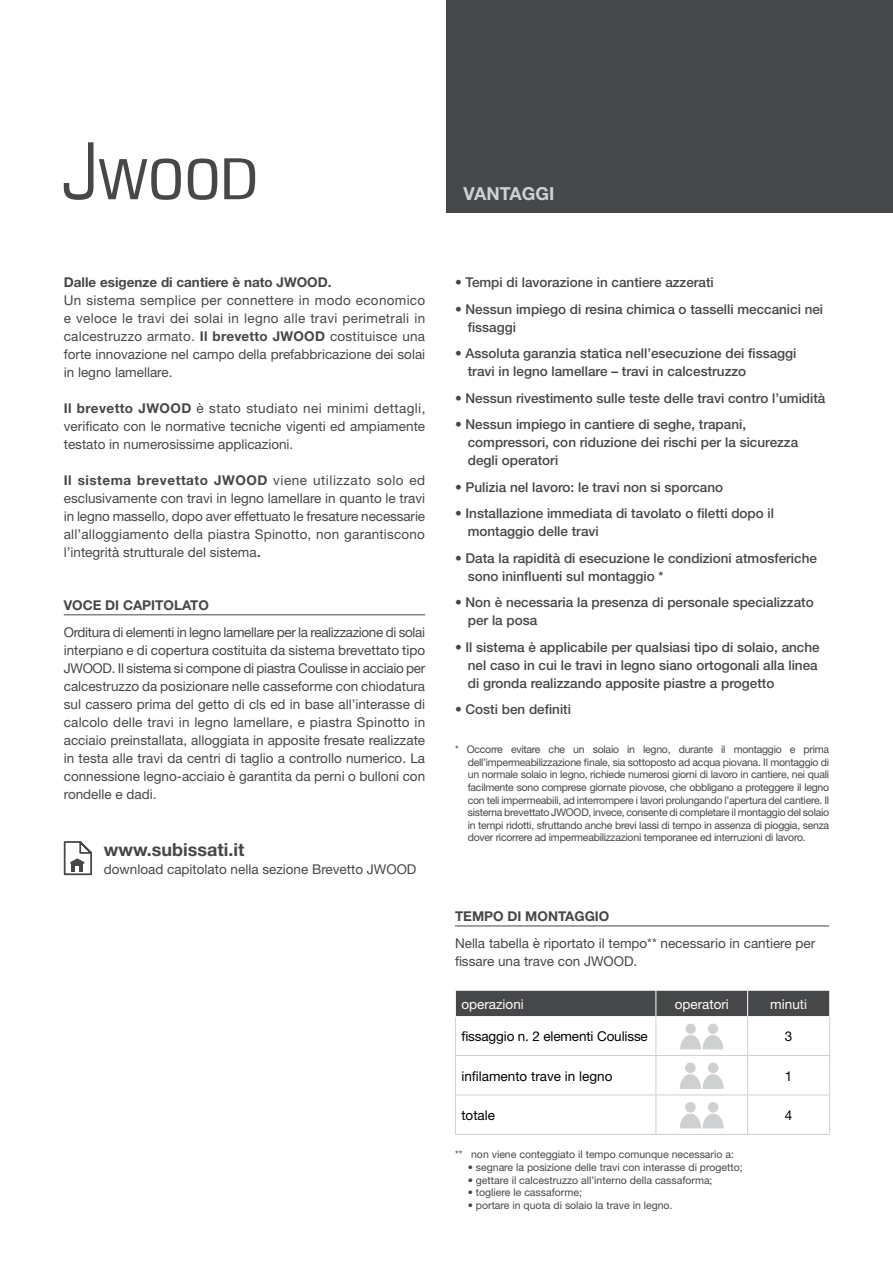
<style>
.page{position:relative;width:893px;height:1263px;background:#fff}
.page>*{position:absolute;margin:0;border:0;box-sizing:border-box;transform-origin:0 0}
.t1{font:700 18px "Helvetica Neue";color:#464749}
.t2{font:700 18px "Helvetica Neue";color:#cfd0d1}
.t3{font:13.5px/18px "Helvetica Neue";color:#464749;text-align:justify}
.t4{font:500 13.5px/18px "Helvetica Neue";color:#464749}
.t5{font:700 13.5px "Helvetica Neue";color:#464749}
.t6{font:13.5px "Helvetica Neue";color:#000}
.t7{font:13.5px "Helvetica Neue";color:#fff}
.t8{font:10.5px/12.6px "Helvetica Neue";color:#464749;text-align:justify}
.s1{font-weight:700}
.s2{font-size:18px}
.s3{font-weight:400}
</style>
<div class="page">
<div style="left:446px;top:0;width:447px;height:213px;background:#464749"></div>
<svg style="left:64px;top:142px;width:153px;height:58px"></svg>
<svg style="left:224px;top:158px;width:31px;height:41px"></svg>
<hr style="left:64px;top:614px;width:361px;height:1px;background:#464749">
<hr style="left:455px;top:925px;width:374px;height:1px;background:#464749">
<div style="left:455px;top:990px;width:375px;height:26px;background:#464749"></div>
<hr style="left:455px;top:1017px;width:1px;height:38px;background:#cfd0d1">
<hr style="left:655px;top:1017px;width:1px;height:38px;background:#cfd0d1">
<hr style="left:747px;top:1017px;width:1px;height:38px;background:#cfd0d1">
<hr style="left:829px;top:1017px;width:1px;height:38px;background:#cfd0d1">
<hr style="left:455px;top:1055px;width:201px;height:1px;background:#cfd0d1">
<hr style="left:455px;top:1056px;width:1px;height:38px;background:#cfd0d1">
<hr style="left:656px;top:1055px;width:92px;height:1px;background:#cfd0d1">
<hr style="left:655px;top:1056px;width:1px;height:38px;background:#cfd0d1">
<hr style="left:748px;top:1055px;width:82px;height:1px;background:#cfd0d1">
<hr style="left:747px;top:1056px;width:1px;height:38px;background:#cfd0d1">
<hr style="left:829px;top:1056px;width:1px;height:38px;background:#cfd0d1">
<hr style="left:455px;top:1094px;width:201px;height:1px;background:#cfd0d1">
<hr style="left:455px;top:1095px;width:1px;height:39px;background:#cfd0d1">
<hr style="left:656px;top:1094px;width:92px;height:1px;background:#cfd0d1">
<hr style="left:655px;top:1095px;width:1px;height:39px;background:#cfd0d1">
<hr style="left:748px;top:1094px;width:82px;height:1px;background:#cfd0d1">
<hr style="left:747px;top:1095px;width:1px;height:39px;background:#cfd0d1">
<hr style="left:829px;top:1095px;width:1px;height:39px;background:#cfd0d1">
<hr style="left:455px;top:1134px;width:201px;height:1px;background:#cfd0d1">
<hr style="left:656px;top:1134px;width:92px;height:1px;background:#cfd0d1">
<hr style="left:748px;top:1134px;width:82px;height:1px;background:#cfd0d1">
<div style="left:685px;top:1023px;width:11px;height:11px;background:#cfd0d1;border-radius:50%"></div>
<div style="left:684px;top:1022px;width:13px;height:13px;border:1px solid #fff;border-radius:50%"></div>
<svg style="left:680px;top:1035px;width:43px;height:14px"></svg>
<div style="left:707px;top:1023px;width:12px;height:11px;background:#cfd0d1;border-radius:50%"></div>
<div style="left:707px;top:1022px;width:12px;height:13px;border:1px solid #fff;border-radius:50%"></div>
<div style="left:685px;top:1062px;width:11px;height:11px;background:#cfd0d1;border-radius:50%"></div>
<div style="left:684px;top:1061px;width:13px;height:13px;border:1px solid #fff;border-radius:50%"></div>
<svg style="left:680px;top:1074px;width:44px;height:15px"></svg>
<div style="left:707px;top:1062px;width:12px;height:11px;background:#cfd0d1;border-radius:50%"></div>
<div style="left:707px;top:1061px;width:12px;height:13px;border:1px solid #fff;border-radius:50%"></div>
<div style="left:685px;top:1101px;width:11px;height:12px;background:#cfd0d1;border-radius:50%"></div>
<div style="left:684px;top:1101px;width:13px;height:12px;border:1px solid #fff;border-radius:50%"></div>
<svg style="left:680px;top:1113px;width:44px;height:15px"></svg>
<div style="left:707px;top:1101px;width:12px;height:12px;background:#cfd0d1;border-radius:50%"></div>
<div style="left:707px;top:1101px;width:12px;height:12px;border:1px solid #fff;border-radius:50%"></div>
<svg style="left:63px;top:841px;width:29px;height:35px"></svg>
<h1 class="t2" style="left:463px;top:182px;width:92px">VANTAGGI</h1>
<p class="t5" style="left:64px;top:274px;width:269px">Dalle esigenze di cantiere è nato JWOOD.</p>
<p class="t3" style="left:64px;top:291px;width:363px">Un sistema semplice per connettere in modo economico e veloce le travi dei solai in legno alle travi perimetrali in calcestruzzo armato. <span class="s1">Il brevetto JWOOD</span> costituisce una forte innovazione nel campo della prefabbricazione dei solai in legno lamellare.</p>
<p class="t3" style="left:64px;top:399px;width:363px"><span class="s1">Il brevetto JWOOD</span> è stato studiato nei minimi dettagli, verificato con le normative tecniche vigenti ed ampiamente testato in numerosissime applicazioni.</p>
<p class="t3" style="left:64px;top:471px;width:363px"><span class="s1">Il sistema brevettato JWOOD</span> viene utilizzato solo ed esclusivamente con travi in legno lamellare in quanto le travi in legno massello, dopo aver effettuato le fresature necessarie all’alloggiamento della piastra Spinotto, non garantiscono l’integrità strutturale del sistema<span class="s2">.</span></p>
<p class="t5" style="left:64px;top:597px;width:147px">VOCE DI CAPITOLATO</p>
<p class="t3" style="left:64px;top:623px;width:363px">Orditura di elementi in legno lamellare per la realizzazione di solai interpiano e di copertura costituita da sistema brevettato tipo JWOOD. Il sistema si compone di piastra Coulisse in acciaio per calcestruzzo da posizionare nelle casseforme con chiodatura sul cassero prima del getto di cls ed in base all’interasse di calcolo delle travi in legno lamellare, e piastra Spinotto in acciaio preinstallata, alloggiata in apposite fresate realizzate in testa alle travi da centri di taglio a controllo numerico. La connessione legno-acciaio è garantita da perni o bulloni con rondelle e dadi.</p>
<h1 class="t1" style="left:104px;top:838px;width:142px">www.subissati.it</h1>
<p class="t3" style="left:104px;top:860px;width:314px">download capitolato nella sezione Brevetto JWOOD</p>
<p class="t4" style="left:455px;top:273px;width:260px"><span class="s3">•</span> Tempi di lavorazione in cantiere azzerati</p>
<p class="t4" style="left:468px;top:300px;width:357px;text-indent:-13px"><span class="s3">•</span> Nessun impiego di resina chimica o tasselli meccanici nei fissaggi</p>
<p class="t4" style="left:468px;top:344px;width:330px;text-indent:-13px"><span class="s3">•</span> Assoluta garanzia statica nell’esecuzione dei fissaggi travi in legno lamellare – travi in calcestruzzo</p>
<p class="t4" style="left:455px;top:389px;width:372px"><span class="s3">•</span> Nessun rivestimento sulle teste delle travi contro l’umidità</p>
<p class="t4" style="left:468px;top:415px;width:332px;text-indent:-13px"><span class="s3">•</span> Nessun impiego in cantiere di seghe, trapani, compressori, con riduzione dei rischi per la sicurezza degli operatori</p>
<p class="t4" style="left:455px;top:478px;width:270px"><span class="s3">•</span> Pulizia nel lavoro: le travi non si sporcano</p>
<p class="t4" style="left:468px;top:504px;width:308px;text-indent:-13px"><span class="s3">•</span> Installazione immediata di tavolato o filetti dopo il montaggio delle travi</p>
<p class="t4" style="left:468px;top:549px;width:351px;text-indent:-13px"><span class="s3">•</span> Data la rapidità di esecuzione le condizioni atmosferiche sono ininfluenti sul montaggio *</p>
<p class="t4" style="left:468px;top:593px;width:347px;text-indent:-13px"><span class="s3">•</span> Non è necessaria la presenza di personale specializzato per la posa</p>
<p class="t4" style="left:468px;top:638px;width:353px;text-indent:-13px"><span class="s3">•</span> Il sistema è applicabile per qualsiasi tipo di solaio, anche nel caso in cui le travi in legno siano ortogonali alla linea di gronda realizzando apposite piastre a progetto</p>
<p class="t4" style="left:455px;top:700px;width:118px"><span class="s3">•</span> Costi ben definiti</p>
<p class="t8" style="left:468px;top:743px;width:363px;text-indent:-13px">* Occorre evitare che un solaio in legno, durante il montaggio e prima dell’impermeabilizzazione finale, sia sottoposto ad acqua piovana. Il montaggio di un normale solaio in legno, richiede numerosi giorni di lavoro in cantiere, nei quali facilmente sono comprese giornate piovose, che obbligano a proteggere il legno con teli impermeabili, ad interrompere i lavori prolungando l’apertura del cantiere. Il sistema brevettato JWOOD, invece, consente di completare il montaggio del solaio in tempi ridotti, sfruttando anche brevi lassi di tempo in assenza di pioggia, senza dover ricorrere ad impermeabilizzazioni temporanee ed interruzioni di lavoro.</p>
<p class="t5" style="left:455px;top:908px;width:156px">TEMPO DI MONTAGGIO</p>
<p class="t3" style="left:455px;top:934px;width:362px">Nella tabella è riportato il tempo** necessario in cantiere per fissare una trave con JWOOD.</p>
<p class="t7" style="left:461px;top:996px;width:64px">operazioni</p>
<p class="t7" style="left:675px;top:996px;width:56px">operatori</p>
<p class="t7" style="left:770px;top:996px;width:38px">minuti</p>
<p class="t6" style="left:461px;top:1028px;width:188px">fissaggio n. 2 elementi Coulisse</p>
<p class="t6" style="left:785px;top:1028px;width:9px">3</p>
<p class="t6" style="left:461px;top:1068px;width:153px">infilamento trave in legno</p>
<p class="t6" style="left:785px;top:1068px;width:9px">1</p>
<p class="t6" style="left:461px;top:1107px;width:35px">totale</p>
<p class="t6" style="left:785px;top:1107px;width:9px">4</p>
<p class="t8" style="left:455px;top:1148px;width:280px">** non viene conteggiato il tempo comunque necessario a:</p>
<p class="t8" style="left:468px;top:1161px;width:276px">• segnare la posizione delle travi con interasse di progetto;</p>
<p class="t8" style="left:468px;top:1173px;width:246px">• gettare il calcestruzzo all’interno della cassaforma;</p>
<p class="t8" style="left:468px;top:1186px;width:116px">• togliere le cassaforme;</p>
<p class="t8" style="left:468px;top:1198px;width:206px">• portare in quota di solaio la trave in legno.</p>
</div>
